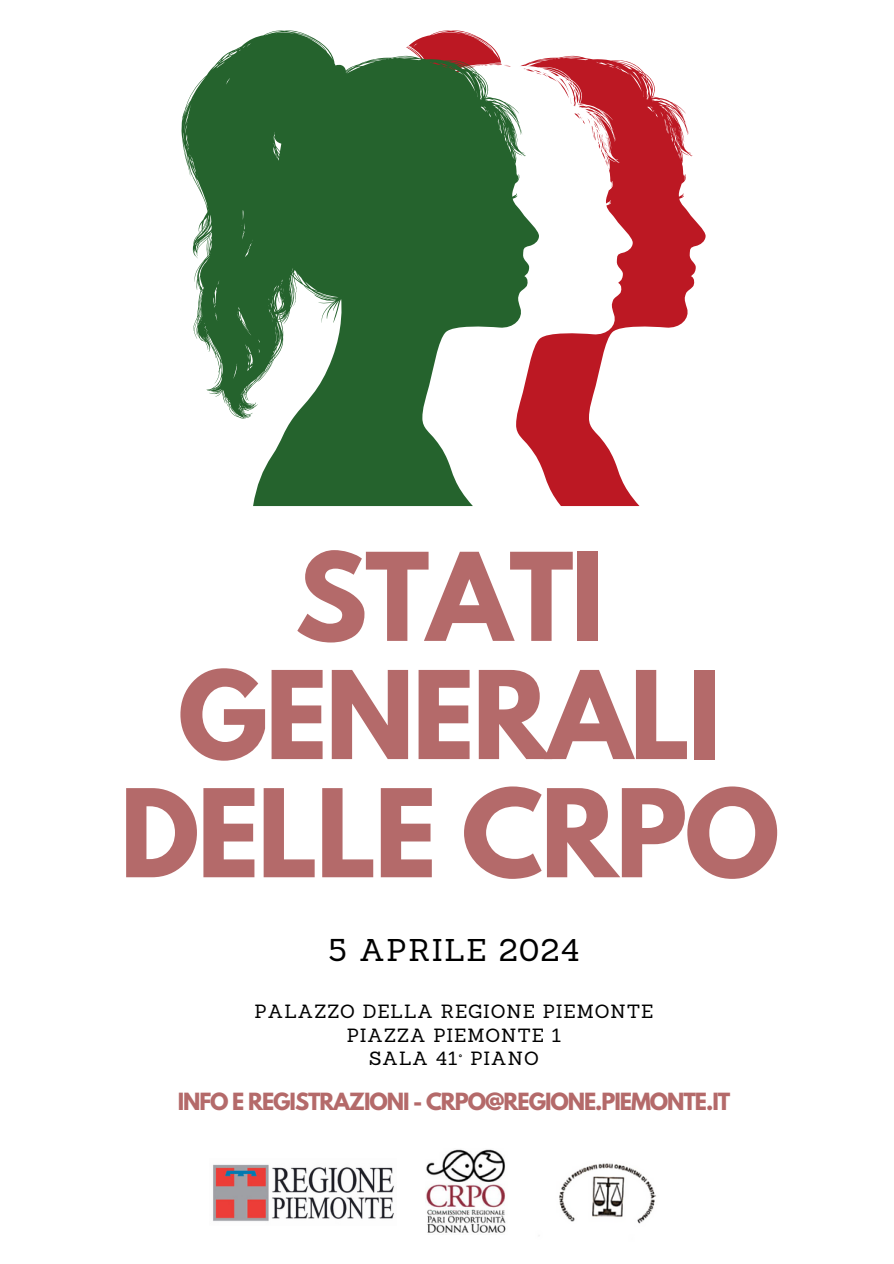
<style>
.page{position:relative;width:894px;height:1264px;background:#fff}
.page>*{position:absolute;margin:0;border:0;box-sizing:border-box;transform-origin:0 0}
.t1{font:700 108px/118.2px "League Spartan";letter-spacing:-.025em;color:#b46a6a;text-align:center}
.t2{font:30.6px "Sanchez";letter-spacing:.05em;color:#000}
.t3{font:700 21px "League Spartan";letter-spacing:-.05em;color:#b46a6a}
.t4{font:18.6px "Sanchez";letter-spacing:.05em;color:#000}
</style>
<div class="page">
<svg style="left:632px;top:63px;width:73px;height:443px"></svg>
<svg style="left:275px;top:55px;width:357px;height:452px"></svg>
<svg style="left:181px;top:30px;width:357px;height:476px;fill:#25632d"></svg>
<img style="left:213px;top:1164px;width:181px;height:57px">
<img style="left:559px;top:1163px;width:97px;height:61px">
<img style="left:425px;top:1149px;width:81px;height:84px">
<h1 class="t1" style="left:120px;top:552px;width:661px">STATI<br>GENERALI<br>DELLE CRPO</h1>
<h3 class="t2" style="left:328px;top:929px;width:252px">5 APRILE 2024</h3>
<h2 class="t4" style="left:254px;top:999px;width:400px">PALAZZO DELLA REGIONE PIEMONTE</h2>
<p class="t4" style="left:346px;top:1022px;width:216px">PIAZZA PIEMONTE 1</p>
<p class="t4" style="left:369px;top:1046px;width:171px">SALA 41° PIANO</p>
<p class="t3" style="left:178px;top:1091px;width:554px">INFO E REGISTRAZIONI - CRPO@REGIONE.PIEMONTE.IT</p>
</div>
